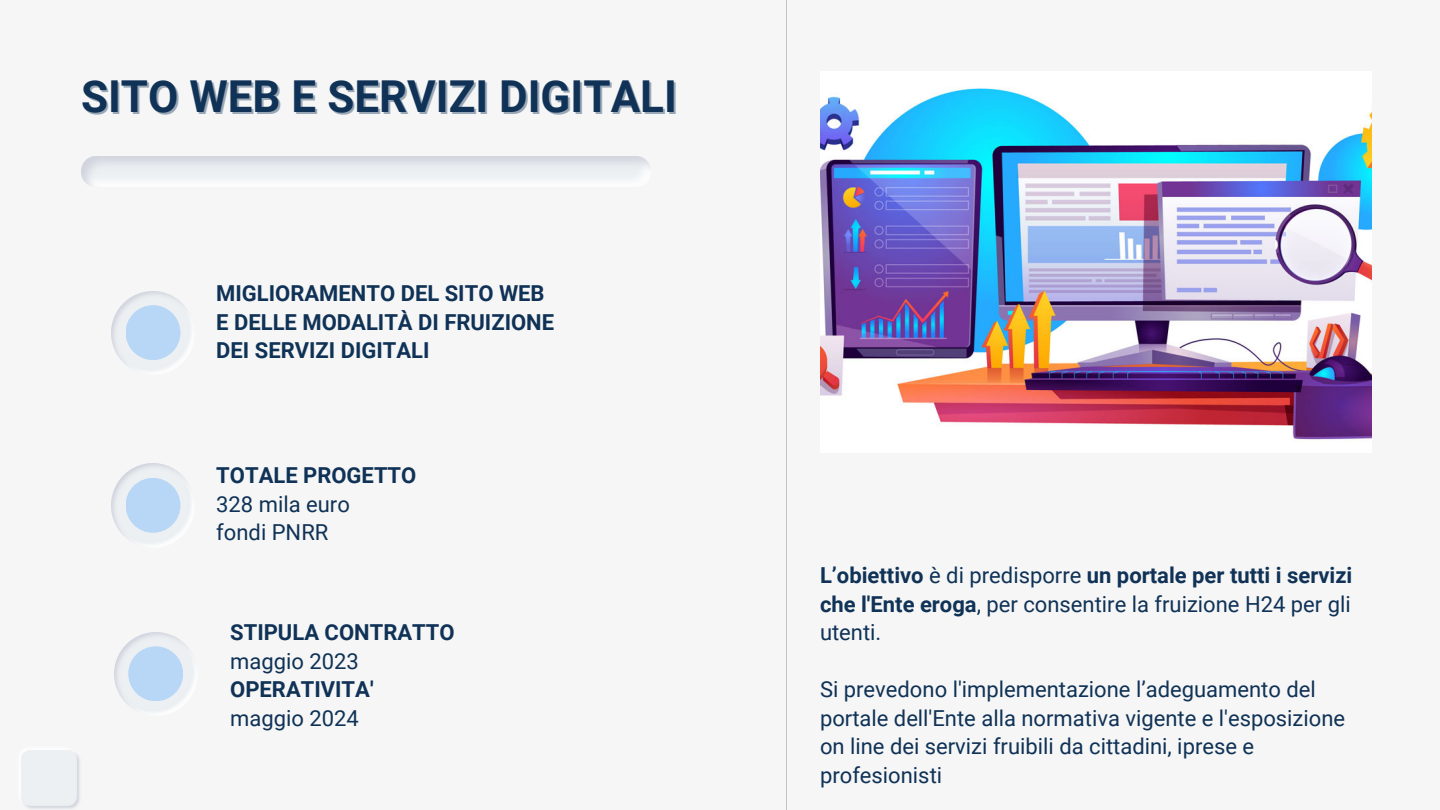
<style>
.page{position:relative;width:1440px;height:810px;background:#f6f6f6}
.page>*{position:absolute;margin:0;border:0;box-sizing:border-box;transform-origin:0 0}
.t1{font:700 44px "Roboto";color:#0f3256}
.t2{font:22px/28.5px "Roboto";color:#0f3256}
.t3{font:700 22px/28.5px "Roboto";color:#0f3256}
.s1{font-weight:700}
</style>
<div class="page">
<hr style="left:786px;top:0;width:1px;height:810px;background:#000">
<img style="left:112px;top:464px;width:77px;height:78px">
<div style="left:126px;top:478px;width:54px;height:55px;background:#b8d6f6;border-radius:50%"></div>
<img style="left:112px;top:291px;width:77px;height:78px">
<div style="left:126px;top:305px;width:54px;height:55px;background:#b8d6f6;border-radius:50%"></div>
<img style="left:22px;top:751px;width:58px;height:58px">
<img style="left:114px;top:632px;width:78px;height:78px">
<div style="left:128px;top:646px;width:55px;height:55px;background:#b8d6f6;border-radius:50%"></div>
<img style="left:820px;top:88px;width:551px;height:352px">
<h1 class="t1" style="left:81px;top:71px;width:597px">SITO WEB E SERVIZI DIGITALI</h1>
<p class="t3" style="left:216px;top:280px;width:339px">MIGLIORAMENTO DEL SITO WEB<br>E DELLE MODALITÀ DI FRUIZIONE<br>DEI SERVIZI DIGITALI</p>
<p class="t3" style="left:216px;top:462px;width:202px">TOTALE PROGETTO</p>
<p class="t2" style="left:216px;top:490px;width:135px">328 mila euro fondi PNRR</p>
<p class="t3" style="left:230px;top:619px;width:226px">STIPULA CONTRATTO</p>
<p class="t2" style="left:230px;top:647px;width:130px">maggio 2023</p>
<p class="t3" style="left:230px;top:676px;width:145px">OPERATIVITA'</p>
<p class="t2" style="left:230px;top:704px;width:130px">maggio 2024</p>
<p class="t2" style="left:820px;top:562px;width:534px;text-align:justify"><span class="s1">L’obiettivo</span> è di predisporre <span class="s1">un portale per tutti i servizi che l'Ente eroga</span>, per consentire la fruizione H24 per gli utenti.</p>
<p class="t2" style="left:820px;top:676px;width:527px">Si prevedono l'implementazione l’adeguamento del portale dell'Ente alla normativa vigente e l'esposizione on line dei servizi fruibili da cittadini, iprese e profesionisti</p>
</div>
